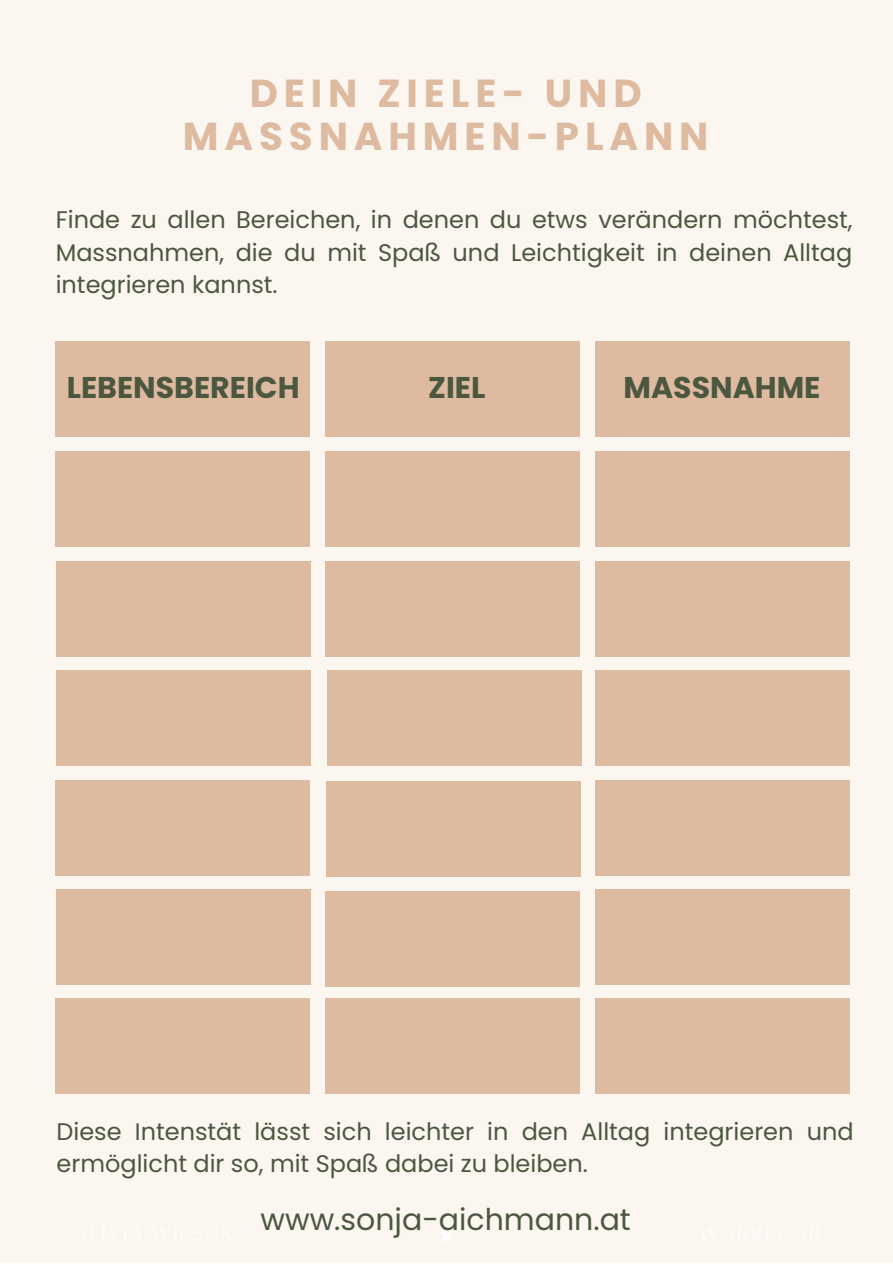
<style>
.page{position:relative;width:893px;height:1264px;background:#fff}
.page>*{position:absolute;margin:0;border:0;box-sizing:border-box;transform-origin:0 0}
.t1{font:700 39px/42.8px "Poppins";letter-spacing:.15em;color:#debaa1;text-align:center}
.t2{font:700 30px "Poppins";color:#4c573f}
.t3{font:30px "Poppins";color:#4c573f}
.t4{font:24px/32.5px "Poppins";color:#4c573f;text-align:justify}
</style>
<div class="page">
<div style="left:0;top:0;width:892px;height:1262px;background:#fbf7f0"></div>
<svg style="left:440px;top:1230px;width:12px;height:13px"></svg>
<div style="left:56px;top:341px;width:254px;height:96px;background:#debaa1"></div>
<div style="left:55px;top:451px;width:254px;height:96px;background:#debaa1"></div>
<div style="left:325px;top:341px;width:254px;height:95px;background:#debaa1"></div>
<div style="left:595px;top:341px;width:254px;height:96px;background:#debaa1"></div>
<div style="left:325px;top:451px;width:254px;height:96px;background:#debaa1"></div>
<div style="left:595px;top:451px;width:254px;height:96px;background:#debaa1"></div>
<div style="left:56px;top:560px;width:254px;height:96px;background:#debaa1"></div>
<div style="left:325px;top:560px;width:254px;height:96px;background:#debaa1"></div>
<div style="left:595px;top:560px;width:254px;height:96px;background:#debaa1"></div>
<div style="left:57px;top:670px;width:254px;height:95px;background:#debaa1"></div>
<div style="left:56px;top:779px;width:254px;height:96px;background:#debaa1"></div>
<div style="left:56px;top:889px;width:254px;height:95px;background:#debaa1"></div>
<div style="left:327px;top:670px;width:254px;height:95px;background:#debaa1"></div>
<div style="left:595px;top:670px;width:254px;height:95px;background:#debaa1"></div>
<div style="left:326px;top:780px;width:254px;height:96px;background:#debaa1"></div>
<div style="left:325px;top:891px;width:254px;height:95px;background:#debaa1"></div>
<div style="left:595px;top:779px;width:254px;height:96px;background:#debaa1"></div>
<div style="left:595px;top:889px;width:254px;height:95px;background:#debaa1"></div>
<div style="left:56px;top:998px;width:254px;height:96px;background:#debaa1"></div>
<div style="left:325px;top:998px;width:254px;height:96px;background:#debaa1"></div>
<div style="left:595px;top:998px;width:254px;height:96px;background:#debaa1"></div>
<h1 class="t1" style="left:183px;top:72px;width:527px">DEIN ZIELE- UND<br>MASSNAHMEN-PLANN</h1>
<p class="t4" style="left:56px;top:203px;width:798px">Finde zu allen Bereichen, in denen du etws verändern möchtest, Massnahmen, die du mit Spaß und Leichtigkeit in deinen Alltag integrieren kannst.</p>
<p class="t2" style="left:67px;top:367px;width:234px">LEBENSBEREICH</p>
<p class="t2" style="left:428px;top:367px;width:59px">ZIEL</p>
<p class="t2" style="left:623px;top:367px;width:198px">MASSNAHME</p>
<p class="t4" style="left:57px;top:1115px;width:798px">Diese Intenstät lässt sich leichter in den Alltag integrieren und ermöglicht dir so, mit Spaß dabei zu bleiben.</p>
<p class="t3" style="left:260px;top:1198px;width:372px">www.sonja-aichmann.at</p>
</div>
